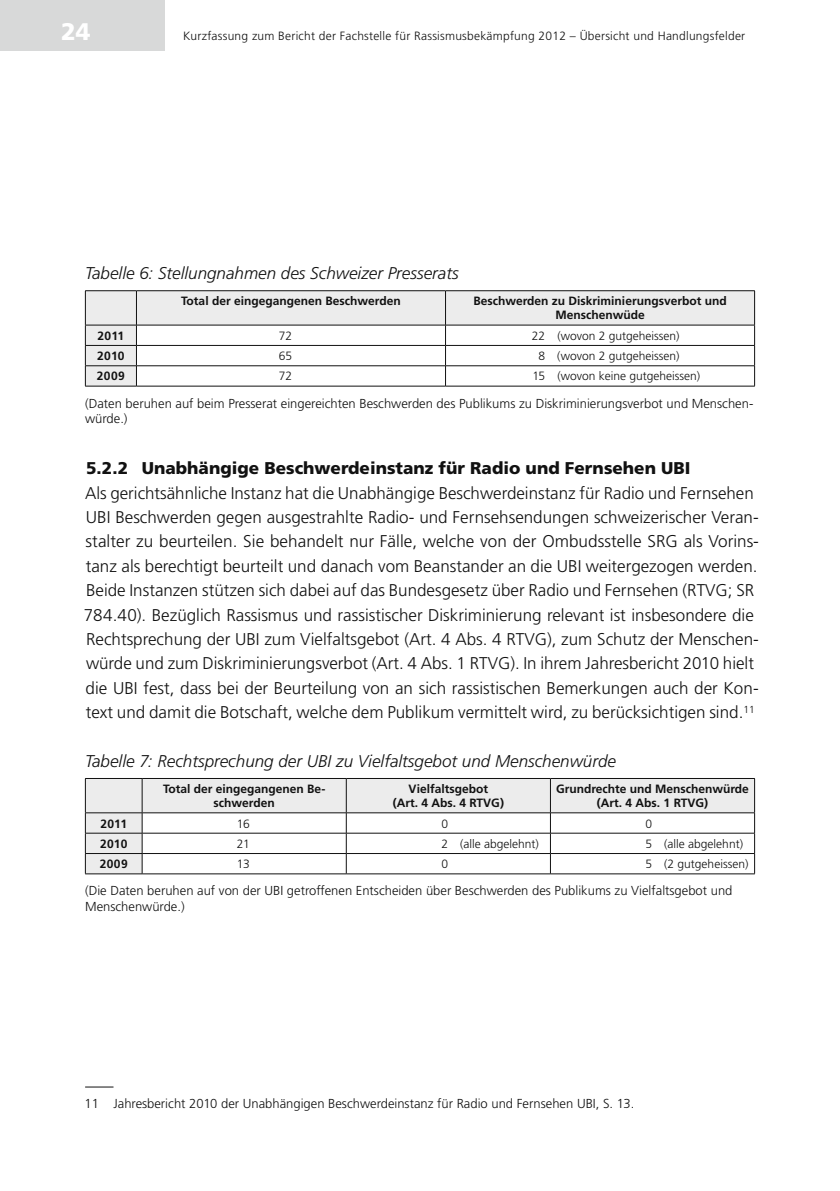
<style>
.page{position:relative;width:840px;height:1191px;background:#fff}
.page>*{position:absolute;margin:0;border:0;box-sizing:border-box;transform-origin:0 0}
.t1{font:900 24px "Frutiger LT Std";color:#fff}
.Lauftext{font:300 17px/24.4px "Frutiger LT Std";color:#111}
.Tabelle_Beschrieb_Ti{font:italic 300 17px "Frutiger LT Std";color:#111}
.Untertitel_II{font:900 17px "Frutiger LT Std";color:#111}
.Tabelle_Beschrieb_Te{font:300 13px/15.6px "Frutiger LT Std";color:#111}
.Fussnoten{font:300 13px "Frutiger LT Std";color:#111}
.Tabelle_Titel{font:700 12px/14px "Frutiger LT Std";color:#111;text-align:center}
.Tabelle_Text{font:300 12px "Frutiger LT Std";color:#111}
.Tabelle_Text-2{font:300 12px "Frutiger LT Std";letter-spacing:.02em;color:#111}
</style>
<div class="page">
<div style="left:0;top:0;width:164px;height:51px;background:#d8d9d9"></div>
<svg style="left:85px;top:1086px;width:28px;height:1px"></svg>
<svg style="left:86px;top:291px;width:667px;height:95px"></svg>
<hr style="left:85px;top:290px;width:51px;height:1px;background:#111">
<hr style="left:85px;top:291px;width:1px;height:34px;background:#111">
<hr style="left:136px;top:290px;width:309px;height:1px;background:#111">
<hr style="left:136px;top:291px;width:1px;height:34px;background:#111">
<hr style="left:445px;top:290px;width:309px;height:1px;background:#111">
<hr style="left:445px;top:291px;width:1px;height:34px;background:#111">
<hr style="left:753px;top:291px;width:1px;height:34px;background:#111">
<hr style="left:85px;top:325px;width:51px;height:1px;background:#111">
<hr style="left:136px;top:325px;width:309px;height:1px;background:#111">
<hr style="left:445px;top:325px;width:309px;height:1px;background:#111">
<hr style="left:85px;top:345px;width:51px;height:1px;background:#111">
<hr style="left:136px;top:345px;width:309px;height:1px;background:#111">
<hr style="left:445px;top:345px;width:309px;height:1px;background:#111">
<hr style="left:85px;top:365px;width:51px;height:1px;background:#111">
<svg style="left:85px;top:325px;width:1px;height:61px"></svg>
<hr style="left:136px;top:365px;width:309px;height:1px;background:#111">
<svg style="left:136px;top:325px;width:1px;height:61px"></svg>
<hr style="left:445px;top:365px;width:309px;height:1px;background:#111">
<svg style="left:445px;top:325px;width:1px;height:61px"></svg>
<hr style="left:85px;top:386px;width:51px;height:1px;background:#111">
<hr style="left:136px;top:386px;width:309px;height:1px;background:#111">
<hr style="left:445px;top:386px;width:309px;height:1px;background:#111">
<svg style="left:86px;top:779px;width:667px;height:94px"></svg>
<hr style="left:85px;top:778px;width:57px;height:1px;background:#111">
<hr style="left:85px;top:778px;width:1px;height:34px;background:#111">
<hr style="left:142px;top:778px;width:204px;height:1px;background:#111">
<hr style="left:142px;top:778px;width:1px;height:34px;background:#111">
<hr style="left:346px;top:778px;width:204px;height:1px;background:#111">
<hr style="left:346px;top:778px;width:1px;height:34px;background:#111">
<hr style="left:550px;top:778px;width:204px;height:1px;background:#111">
<hr style="left:549px;top:778px;width:1px;height:34px;background:#111">
<hr style="left:753px;top:778px;width:1px;height:34px;background:#111">
<hr style="left:85px;top:812px;width:57px;height:1px;background:#111">
<hr style="left:142px;top:812px;width:204px;height:1px;background:#111">
<hr style="left:346px;top:812px;width:204px;height:1px;background:#111">
<hr style="left:550px;top:812px;width:204px;height:1px;background:#111">
<hr style="left:85px;top:833px;width:57px;height:1px;background:#111">
<hr style="left:142px;top:833px;width:204px;height:1px;background:#111">
<hr style="left:346px;top:833px;width:204px;height:1px;background:#111">
<hr style="left:550px;top:833px;width:204px;height:1px;background:#111">
<hr style="left:85px;top:853px;width:57px;height:1px;background:#111">
<svg style="left:85px;top:813px;width:1px;height:60px"></svg>
<hr style="left:142px;top:853px;width:204px;height:1px;background:#111">
<svg style="left:142px;top:813px;width:1px;height:60px"></svg>
<hr style="left:346px;top:853px;width:204px;height:1px;background:#111">
<svg style="left:346px;top:813px;width:1px;height:60px"></svg>
<hr style="left:550px;top:853px;width:204px;height:1px;background:#111">
<svg style="left:549px;top:813px;width:1px;height:60px"></svg>
<hr style="left:85px;top:873px;width:57px;height:1px;background:#111">
<hr style="left:142px;top:873px;width:204px;height:1px;background:#111">
<hr style="left:346px;top:873px;width:204px;height:1px;background:#111">
<hr style="left:550px;top:873px;width:204px;height:1px;background:#111">
<h1 class="t1" style="left:61px;top:17px;width:31px">24</h1>
<p class="Tabelle_Text-2" style="left:183px;top:29px;width:563px">Kurzfassung zum Bericht der Fachstelle für Rassismusbekämpfung 2012 – Übersicht und Handlungsfelder</p>
<p class="Tabelle_Beschrieb_Ti" style="left:85px;top:263px;width:375px">Tabelle 6: Stellungnahmen des Schweizer Presserats</p>
<p class="Tabelle_Titel" style="left:181px;top:294px;width:221px">Total der eingegangenen Beschwerden</p>
<p class="Tabelle_Titel" style="left:473px;top:294px;width:255px">Beschwerden zu Diskriminierungsverbot und<br>Menschenwüde</p>
<p class="Tabelle_Titel" style="left:97px;top:329px;width:28px">2011</p>
<p class="Tabelle_Text" style="left:279px;top:329px;width:15px">72</p>
<p class="Tabelle_Text" style="left:531px;top:329px;width:149px">22 (wovon 2 gutgeheissen)</p>
<p class="Tabelle_Titel" style="left:97px;top:349px;width:29px">2010</p>
<p class="Tabelle_Text" style="left:279px;top:349px;width:15px">65</p>
<p class="Tabelle_Text" style="left:538px;top:349px;width:142px">8 (wovon 2 gutgeheissen)</p>
<p class="Tabelle_Titel" style="left:97px;top:369px;width:30px">2009</p>
<p class="Tabelle_Text" style="left:279px;top:369px;width:15px">72</p>
<p class="Tabelle_Text" style="left:532px;top:369px;width:169px">15 (wovon keine gutgeheissen)</p>
<p class="Tabelle_Beschrieb_Te" style="left:85px;top:395px;width:669px">(Daten beruhen auf beim Presserat eingereichten Beschwerden des Publikums zu Diskriminierungsverbot und Menschen&shy;würde.)</p>
<p class="Untertitel_II" style="left:86px;top:458px;width:605px">5.2.2 Unabhängige Beschwerdeinstanz für Radio und Fernsehen UBI</p>
<p class="Lauftext" style="left:84px;top:481px;width:676px">Als gerichtsähnliche Instanz hat die Unabhängige Beschwerdeinstanz für Radio und Fernsehen UBI Beschwerden gegen ausgestrahlte Radio- und Fernsehsendungen schweizerischer Veran&shy;stalter zu beurteilen. Sie behandelt nur Fälle, welche von der Ombudsstelle SRG als Vorins&shy;tanz als berechtigt beurteilt und danach vom Beanstander an die UBI weitergezogen werden.<br>Beide Instanzen stützen sich dabei auf das Bundesgesetz über Radio und Fernsehen (RTVG; SR 784.40). Bezüglich Rassismus und rassistischer Diskriminierung relevant ist insbesondere die Rechtsprechung der UBI zum Vielfaltsgebot (Art. 4 Abs. 4 RTVG), zum Schutz der Menschen&shy;würde und zum Diskriminierungsverbot (Art. 4 Abs. 1 RTVG). In ihrem Jahresbericht 2010 hielt die UBI fest, dass bei der Beurteilung von an sich rassistischen Bemerkungen auch der Kon&shy;text und damit die Botschaft, welche dem Publikum vermittelt wird, zu berücksichtigen sind.<sup>11</sup></p>
<p class="Tabelle_Beschrieb_Ti" style="left:85px;top:751px;width:532px">Tabelle 7: Rechtsprechung der UBI zu Vielfaltsgebot und Menschenwürde</p>
<p class="Tabelle_Titel" style="left:163px;top:782px;width:164px">Total der eingegangenen Be&shy;schwerden</p>
<p class="Tabelle_Titel" style="left:408px;top:782px;width:81px">Vielfaltsgebot</p>
<p class="Tabelle_Titel" style="left:556px;top:782px;width:194px">Grundrechte und Menschenwürde</p>
<p class="Tabelle_Titel" style="left:596px;top:796px;width:113px">(Art. 4 Abs. 1 RTVG)</p>
<p class="Tabelle_Titel" style="left:392px;top:796px;width:113px">(Art. 4 Abs. 4 RTVG)</p>
<p class="Tabelle_Titel" style="left:100px;top:816px;width:28px">2011</p>
<p class="Tabelle_Text" style="left:236px;top:816px;width:15px">16</p>
<p class="Tabelle_Text" style="left:441px;top:816px;width:8px">0</p>
<p class="Tabelle_Text" style="left:645px;top:816px;width:8px">0</p>
<p class="Tabelle_Titel" style="left:100px;top:836px;width:29px">2010</p>
<p class="Tabelle_Text" style="left:237px;top:837px;width:15px">21</p>
<p class="Tabelle_Text" style="left:441px;top:837px;width:99px">2 (alle abgelehnt)</p>
<p class="Tabelle_Text" style="left:645px;top:837px;width:99px">5 (alle abgelehnt)</p>
<p class="Tabelle_Titel" style="left:100px;top:857px;width:30px">2009</p>
<p class="Tabelle_Text" style="left:237px;top:857px;width:14px">13</p>
<p class="Tabelle_Text" style="left:441px;top:857px;width:8px">0</p>
<p class="Tabelle_Text" style="left:645px;top:857px;width:104px">5 (2 gutgeheissen)</p>
<p class="Tabelle_Beschrieb_Te" style="left:85px;top:883px;width:648px">(Die Daten beruhen auf von der UBI getroffenen Entscheiden über Beschwerden des Publikums zu Vielfaltsgebot und<br>Menschenwürde.)</p>
<p class="Fussnoten" style="left:84px;top:1096px;width:551px">11 Jahresbericht 2010 der Unabhängigen Beschwerdeinstanz für Radio und Fernsehen UBI, S. 13.</p>
</div>
